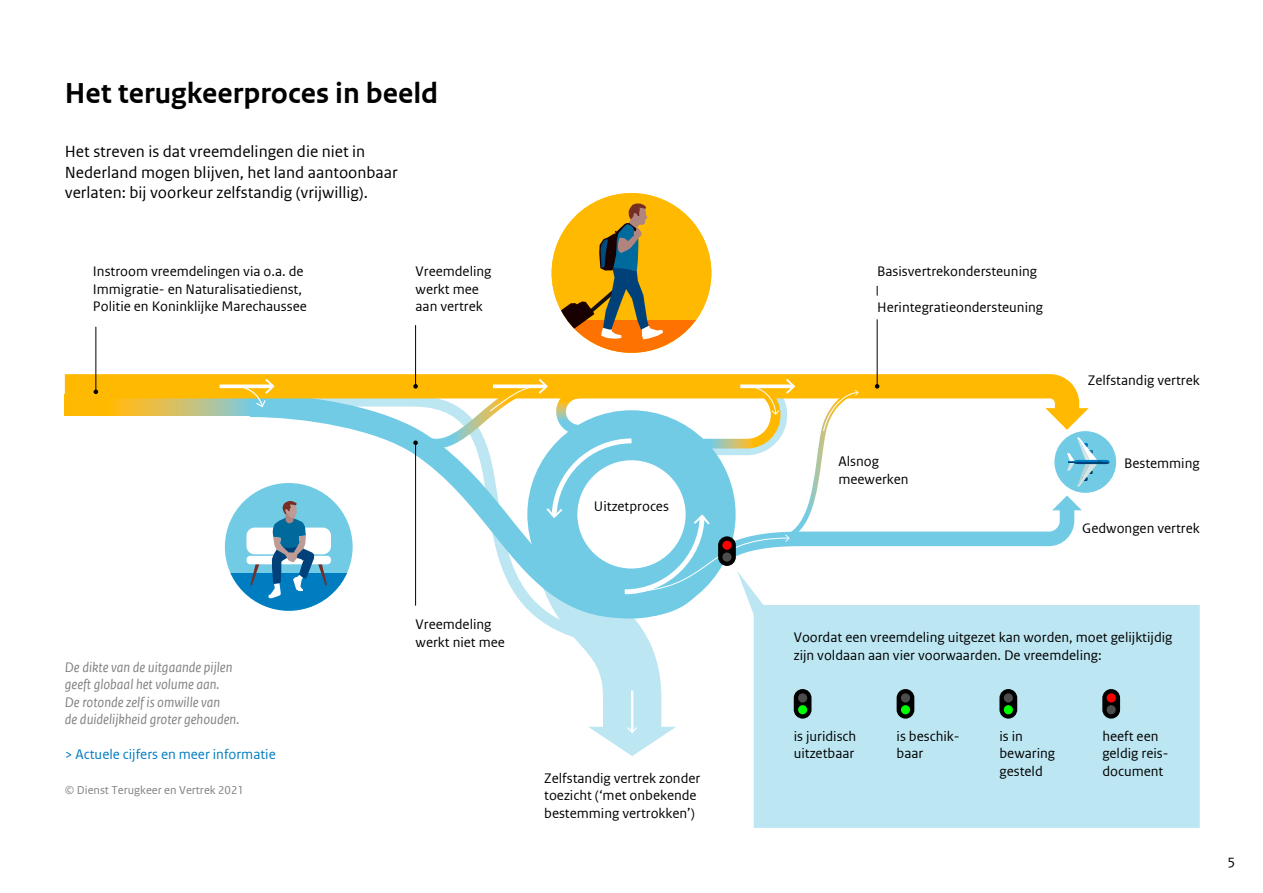
<style>
.page{position:relative;width:1263px;height:893px;background:#fff}
.page>*{position:absolute;margin:0;border:0;box-sizing:border-box;transform-origin:0 0}
.t1{font:700 30.3px "Rijksoverheid Sans Web Text";color:#000}
.t2{font:16.95px/20.4px "Rijksoverheid Sans Web Text";color:#000}
.t3{font:15px "Rijksoverheid Sans Text TT";color:#000}
.t4{font:14.55px/17.5px "Rijksoverheid Sans Web Text";color:#000}
.t5{font:italic 14.55px/17.5px "Rijksoverheid Sans Web Text";color:#818181}
.t6{font:14.55px "Rijksoverheid Sans Web Text";color:#007cc0}
.t7{font:12.15px "Rijksoverheid Sans Web Text";color:#818181}
</style>
<div class="page">
<svg style="left:859px;top:510px;width:215px;height:37px"></svg>
<svg style="left:1052px;top:495px;width:30px;height:15px"></svg>
<svg style="left:64px;top:362px;width:1016px;height:73px"></svg>
<svg style="left:1045px;top:408px;width:44px;height:22px"></svg>
<svg style="left:220px;top:384px;width:12px;height:4px"></svg>
<svg style="left:232px;top:379px;width:43px;height:28px"></svg>
<div style="left:753px;top:605px;width:447px;height:223px;background:#bce6f2"></div>
<hr style="left:877px;top:319px;width:1px;height:67px;background:#000">
<svg style="left:875px;top:384px;width:4px;height:5px"></svg>
<hr style="left:415px;top:325px;width:1px;height:61px;background:#000">
<hr style="left:96px;top:327px;width:1px;height:65px;background:#000">
<svg style="left:94px;top:390px;width:4px;height:4px"></svg>
<svg style="left:410px;top:375px;width:449px;height:381px"></svg>
<div style="left:794px;top:689px;width:17px;height:30px;background:#000;border-radius:9px"></div>
<div style="left:798px;top:693px;width:9px;height:9px;background:#4c4c4c;border-radius:50%"></div>
<div style="left:798px;top:705px;width:9px;height:9px;background:#0f0;border-radius:50%"></div>
<div style="left:897px;top:689px;width:17px;height:30px;background:#000;border-radius:9px"></div>
<div style="left:901px;top:693px;width:9px;height:9px;background:#4c4c4c;border-radius:50%"></div>
<div style="left:901px;top:705px;width:9px;height:9px;background:#0f0;border-radius:50%"></div>
<div style="left:999px;top:689px;width:18px;height:30px;background:#000;border-radius:9px"></div>
<div style="left:1004px;top:693px;width:9px;height:9px;background:#4c4c4c;border-radius:50%"></div>
<div style="left:1004px;top:705px;width:9px;height:9px;background:#0f0;border-radius:50%"></div>
<div style="left:1102px;top:689px;width:18px;height:30px;background:#000;border-radius:9px"></div>
<div style="left:1107px;top:693px;width:9px;height:9px;background:#f00;border-radius:50%"></div>
<div style="left:1107px;top:705px;width:9px;height:9px;background:#4c4c4c;border-radius:50%"></div>
<div style="left:718px;top:536px;width:18px;height:30px;background:#000;border-radius:9px"></div>
<div style="left:722px;top:541px;width:9px;height:9px;background:#f00;border-radius:50%"></div>
<div style="left:722px;top:552px;width:9px;height:10px;background:#4c4c4c;border-radius:50%"></div>
<div style="left:552px;top:193px;width:159px;height:160px;background:#ffb900;border-radius:50%"></div>
<svg style="left:586px;top:320px;width:110px;height:33px;fill:#fd7200"></svg>
<svg style="left:552px;top:203px;width:111px;height:136px"></svg>
<div style="left:225px;top:483px;width:128px;height:128px;background:#71cbe5;border-radius:50%"></div>
<svg style="left:230px;top:573px;width:117px;height:38px;fill:#007cc0"></svg>
<svg style="left:250px;top:564px;width:10px;height:21px"></svg>
<div style="left:246px;top:528px;width:85px;height:26px;background:#fff;border-radius:8px"></div>
<div style="left:246px;top:556px;width:85px;height:8px;background:#fff;border-radius:4px"></div>
<svg style="left:268px;top:501px;width:59px;height:97px"></svg>
<div style="left:1054px;top:431px;width:62px;height:62px;background:#71cbe5;border-radius:50%"></div>
<svg style="left:1067px;top:438px;width:42px;height:48px"></svg>
<h1 class="t1" style="left:65px;top:76px;width:375px">Het terugkeerproces in beeld</h1>
<p class="t2" style="left:65px;top:142px;width:334px">Het streven is dat vreemdelingen die niet in<br>Nederland mogen blijven, het land aantoonbaar verlaten: bij voorkeur zelfstandig (vrijwillig).</p>
<p class="t4" style="left:93px;top:263px;width:215px">Instroom vreemdelingen via o.a. de<br>Immigratie- en Naturalisatiedienst,<br>Politie en Koninklijke Marechaussee</p>
<p class="t4" style="left:416px;top:263px;width:77px">Vreemdeling werkt mee aan vertrek</p>
<p class="t5" style="left:65px;top:658px;width:176px">De dikte van de uitgaande pijlen geeft globaal het volume aan.<br>De rotonde zelf is omwille van<br>de duidelijkheid groter gehouden.</p>
<p class="t6" style="left:65px;top:746px;width:212px">&gt; Actuele cijfers en meer informatie</p>
<p class="t7" style="left:65px;top:783px;width:181px">© Dienst Terugkeer en Vertrek 2021</p>
<p class="t4" style="left:416px;top:616px;width:91px">Vreemdeling werkt niet mee</p>
<p class="t4" style="left:594px;top:497px;width:76px">Uitzetproces</p>
<p class="t4" style="left:544px;top:769px;width:158px">Zelfstandig vertrek zonder toezicht (‘met onbekende bestemming vertrokken’)</p>
<p class="t4" style="left:877px;top:263px;width:161px">Basisvertrekondersteuning</p>
<p class="t4" style="left:877px;top:299px;width:167px">Herintegratieondersteuning</p>
<p class="t4" style="left:838px;top:453px;width:72px">Alsnog meewerken</p>
<p class="t4" style="left:1088px;top:371px;width:113px">Zelfstandig vertrek</p>
<p class="t4" style="left:1124px;top:454px;width:77px">Bestemming</p>
<p class="t4" style="left:1082px;top:519px;width:119px">Gedwongen vertrek</p>
<p class="t4" style="left:794px;top:629px;width:380px">Voordat een vreemdeling uitgezet kan worden, moet gelijktijdig zijn voldaan aan vier voorwaarden. De vreemdeling:</p>
<p class="t4" style="left:794px;top:727px;width:64px">is juridisch uitzetbaar</p>
<p class="t4" style="left:897px;top:727px;width:64px">is beschik&shy;baar</p>
<p class="t4" style="left:999px;top:727px;width:57px">is in bewaring gesteld</p>
<p class="t4" style="left:1102px;top:727px;width:68px">heeft een geldig reis&shy;document</p>
<p class="t3" style="left:1228px;top:851px;width:9px">5</p>
</div>
